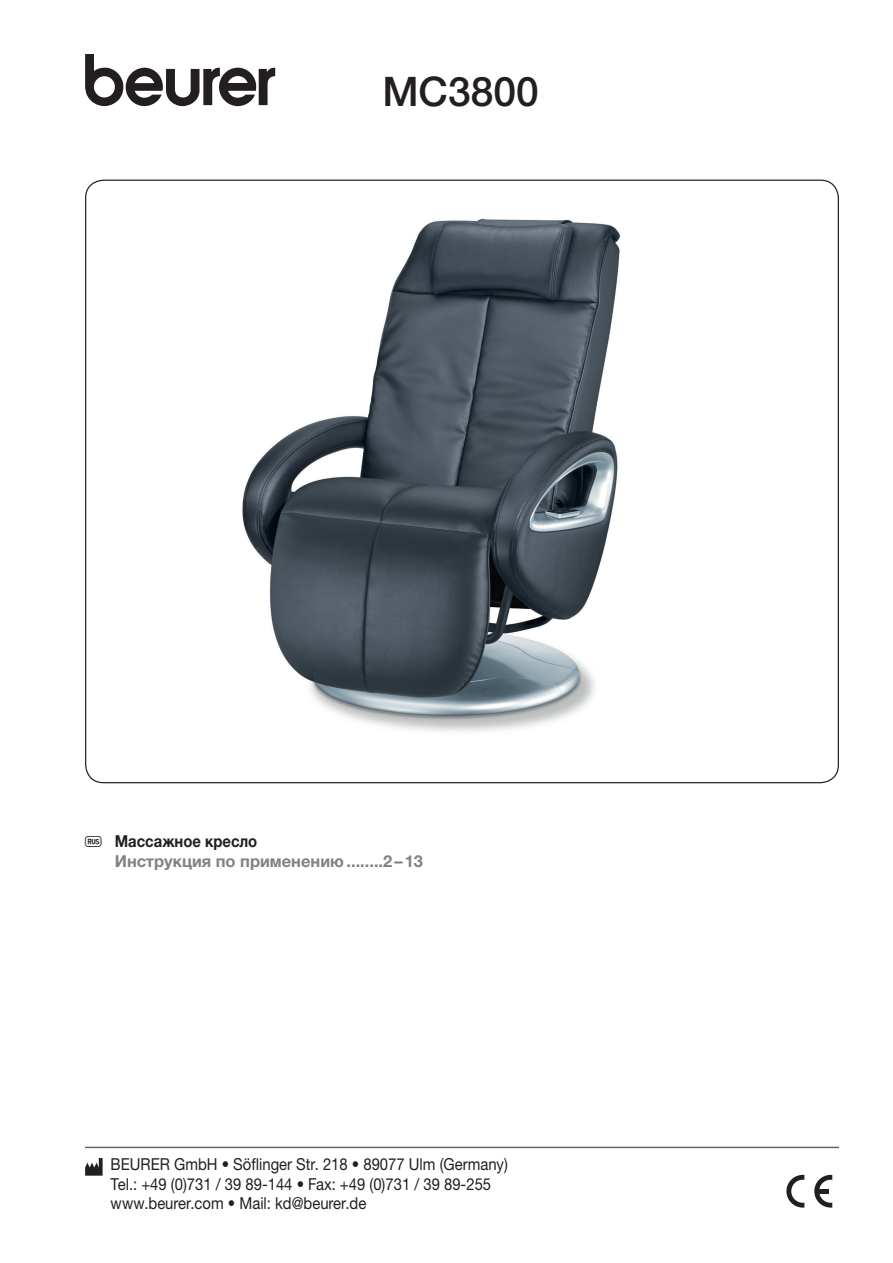
<style>
.page{position:relative;width:893px;height:1263px;background:#fff}
.page>*{position:absolute;margin:0;border:0;box-sizing:border-box;transform-origin:0 0}
.t1{font:500 40.8px "Helvetica Neue LTW1 G";color:#231f20}
.t2{font:16.5px/19.8px "Helvetica Neue LTW1 G";color:#231f20;scale:.9 1}
.t3{font:700 16.5px/19.5px "Helvetica Neue LTW1 G";color:#808285}
.s1{font-family:"Laend Beurer 2012";color:#231f20}
.s2{color:#231f20}
</style>
<div class="page">
<svg style="left:85px;top:1158px;width:18px;height:18px"></svg>
<svg style="left:814px;top:1175px;width:18px;height:32px"></svg>
<div style="left:818px;top:1189px;width:11px;height:5px;background:#231f20"></div>
<svg style="left:786px;top:1175px;width:18px;height:32px"></svg>
<hr style="left:85px;top:1147px;width:754px;height:1px;background:#636366">
<img style="left:242px;top:218px;width:378px;height:514px">
<svg style="left:85px;top:54px;width:190px;height:52px"></svg>
<h1 class="t1" style="left:382px;top:67px;width:158px">MC3800</h1>
<p class="t3" style="left:115px;top:832px;width:310px;text-indent:-30px"><span class="s1">r</span> <span class="s2">Массажное кресло<br></span>Инструкция по применению ........2–13</p>
<p class="t2" style="left:111px;top:1154px;width:443px">BEURER GmbH • Söflinger Str. 218 • 89077 Ulm (Germany)<br>Tel.: +49 (0)731 / 39 89-144 • Fax: +49 (0)731 / 39 89-255 www.beurer.com • Mail: kd@beurer.de</p>
</div>
